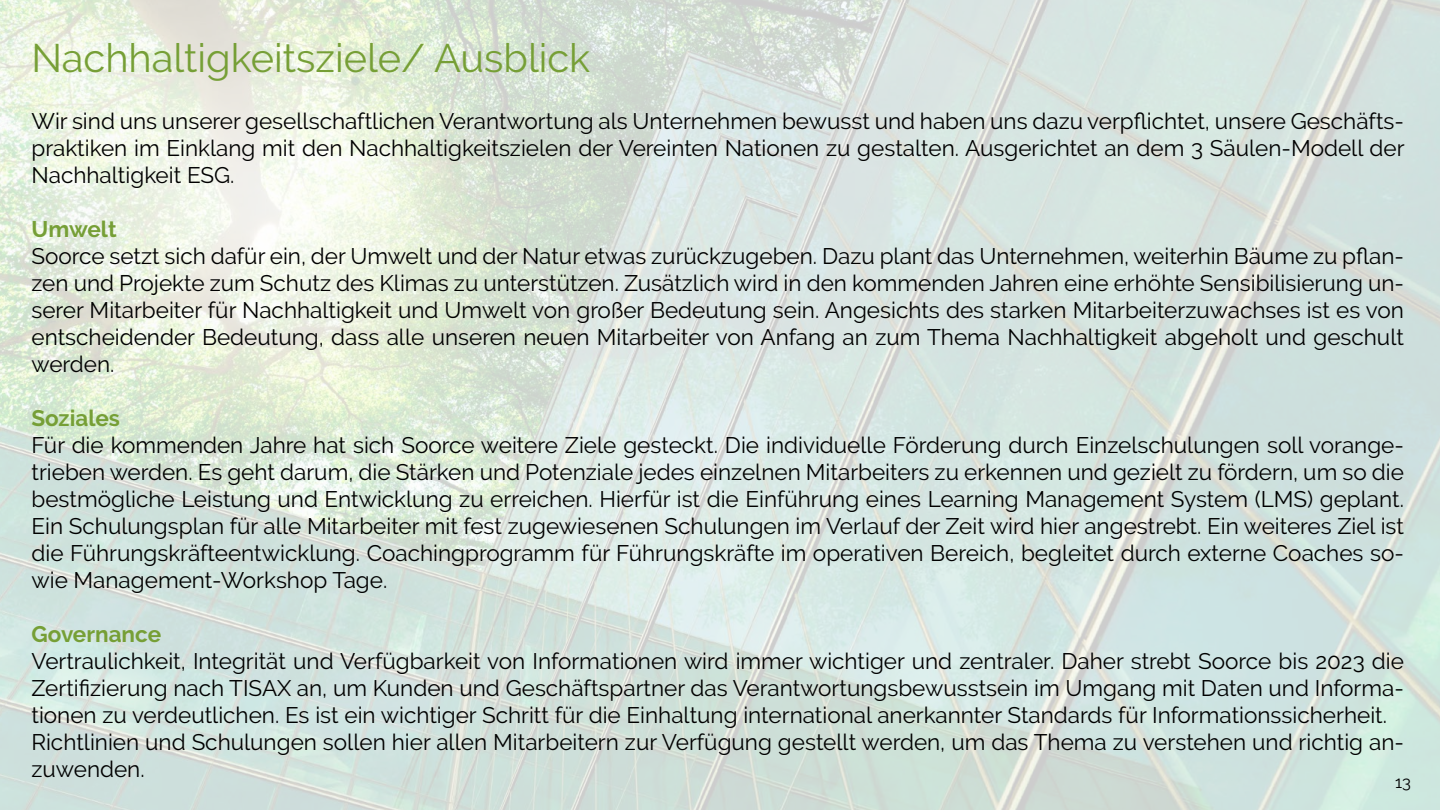
<style>
.page{position:relative;width:1440px;height:810px;background:#fff}
.page>*{position:absolute;margin:0;border:0;box-sizing:border-box;transform-origin:0 0}
.t1{font:39.75px "Raleway";color:#769f36}
.t2{font:22.5px/27px "Raleway";color:#000;text-align:justify}
.t3{font:700 22.5px "Raleway";color:#769f36}
.t4{font:16.5px "Raleway";color:#020203}
</style>
<div class="page">
<img style="left:0;top:0;width:1440px;height:810px">
<h1 class="t1" style="left:32px;top:35px;width:560px">Nachhaltigkeitsziele/ Ausblick</h1>
<p class="t2" style="left:32px;top:108px;width:1375px">Wir sind uns unserer gesellschaftlichen Verantwortung als Unternehmen bewusst und haben uns dazu verpflichtet, unsere Geschäfts&shy;praktiken im Einklang mit den Nachhaltigkeitszielen der Vereinten Nationen zu gestalten. Ausgerichtet an dem 3 Säulen-Modell der Nachhaltigkeit ESG.</p>
<p class="t3" style="left:32px;top:216px;width:87px">Umwelt</p>
<p class="t2" style="left:32px;top:243px;width:1374px">Soorce setzt sich dafür ein, der Umwelt und der Natur etwas zurückzugeben. Dazu plant das Unternehmen, weiterhin Bäume zu pflan&shy;zen und Projekte zum Schutz des Klimas zu unterstützen. Zusätzlich wird in den kommenden Jahren eine erhöhte Sensibilisierung un&shy;serer Mitarbeiter für Nachhaltigkeit und Umwelt von großer Bedeutung sein. Angesichts des starken Mitarbeiterzuwachses ist es von entscheidender Bedeutung, dass alle unseren neuen Mitarbeiter von Anfang an zum Thema Nachhaltigkeit abgeholt und geschult werden.</p>
<p class="t3" style="left:32px;top:405px;width:90px">Soziales</p>
<p class="t2" style="left:32px;top:432px;width:1374px">Für die kommenden Jahre hat sich Soorce weitere Ziele gesteckt. Die individuelle Förderung durch Einzelschulungen soll vorange&shy;trieben werden. Es geht darum, die Stärken und Potenziale jedes einzelnen Mitarbeiters zu erkennen und gezielt zu fördern, um so die bestmögliche Leistung und Entwicklung zu erreichen. Hierfür ist die Einführung eines Learning Management System (LMS) geplant.<br>Ein Schulungsplan für alle Mitarbeiter mit fest zugewiesenen Schulungen im Verlauf der Zeit wird hier angestrebt. Ein weiteres Ziel ist die Führungskräfteentwicklung. Coachingprogramm für Führungskräfte im operativen Bereich, begleitet durch externe Coaches so&shy;wie Management-Workshop Tage.</p>
<p class="t3" style="left:32px;top:621px;width:131px">Governance</p>
<p class="t2" style="left:32px;top:648px;width:1374px;text-align:left">Vertraulichkeit, Integrität und Verfügbarkeit von Informationen wird immer wichtiger und zentraler. Daher strebt Soorce bis 2023 die Zertifizierung nach TISAX an, um Kunden und Geschäftspartner das Verantwortungsbewusstsein im Umgang mit Daten und Informa&shy;tionen zu verdeutlichen. Es ist ein wichtiger Schritt für die Einhaltung international anerkannter Standards für Informationssicherheit.<br>Richtlinien und Schulungen sollen hier allen Mitarbeitern zur Verfügung gestellt werden, um das Thema zu verstehen und richtig an&shy;zuwenden.</p>
<p class="t4" style="left:1395px;top:773px;width:17px">13</p>
</div>
